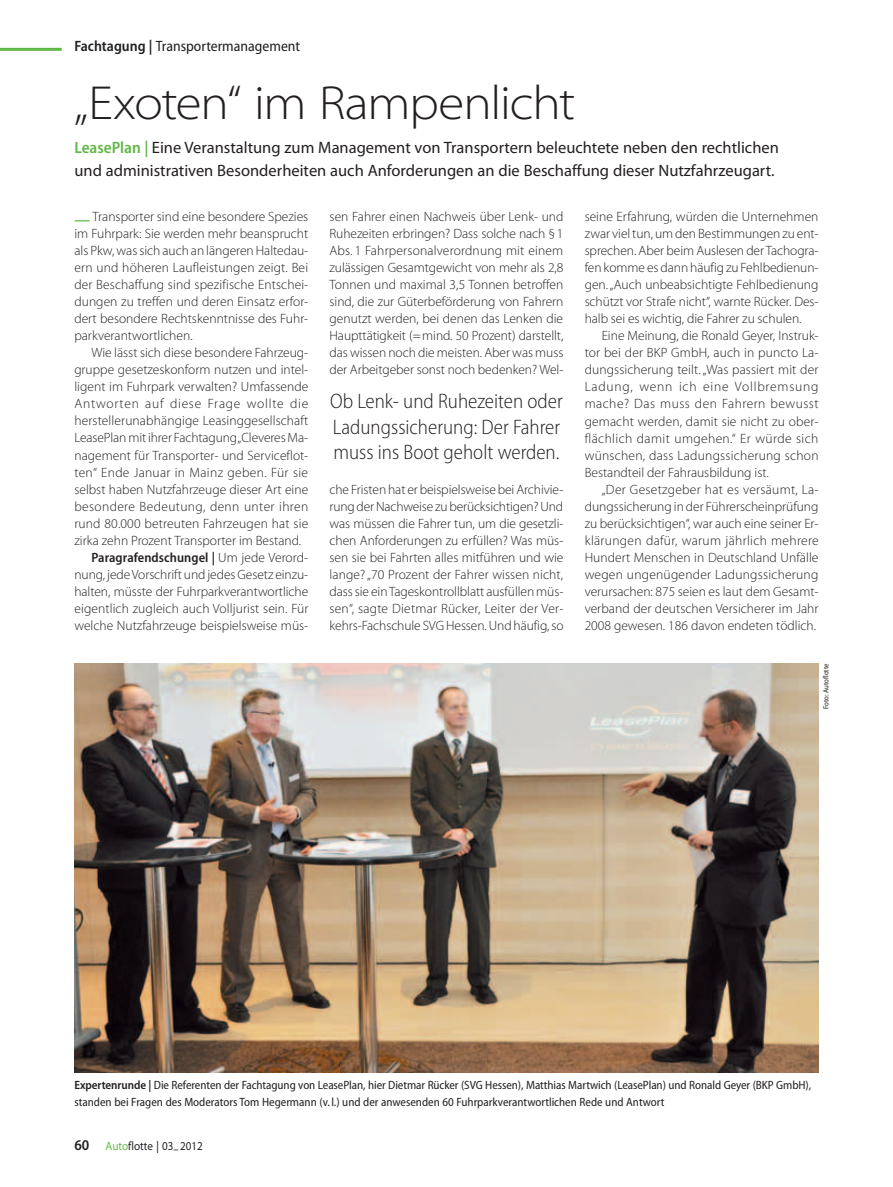
<style>
.page{position:relative;width:893px;height:1187px;background:#fff}
.page>*{position:absolute;margin:0;border:0;box-sizing:border-box;transform-origin:0 0}
.t1{font:300 semi-expanded 48px "Myriad Pro";letter-spacing:-.025em;color:#231f20}
.t2{font:300 semi-condensed 21px/25.5px "Myriad Pro";color:#231f20}
.t3{font:16.5px/22.5px "Myriad Pro";color:#231f20}
.t4{font:semi-condensed 15px "Myriad Pro";color:#231f20}
.t5{font:300 13.5px/17px "Myriad Pro";color:#231f20;text-align:justify}
.t6{font:300 13.5px "Myriad Pro";letter-spacing:.025em;color:#231f20}
.t7{font:600 semi-condensed 13.5px "Myriad Pro";letter-spacing:.005em;color:#231f20}
.t8{font:300 13.5px "Myriad Pro";letter-spacing:.055em;color:#231f20}
.t9{font:semi-condensed 12px/17px "Myriad Pro";letter-spacing:-.005em;color:#231f20}
.t10{font:semi-expanded 12px "Myriad Pro";color:#231f20;scale:.85 1}
.t11{font:semi-condensed 7.5px "Myriad Pro";color:#231f20}
.s1{font-weight:600}
.s2{font-weight:600;font-stretch:semi-condensed;color:#60b745}
.s3{font-weight:600;font-size:15.75px;color:#60b745}
.s4{font-weight:300;font-stretch:normal}
.s5{font-weight:600;font-stretch:semi-condensed;font-size:15px}
.s6{color:#60b745}
</style>
<div class="page">
<img style="left:74px;top:663px;width:745px;height:408px">
<hr style="left:0;top:48px;width:62px;height:3px;background:#60b745">
<p class="t4" style="left:74px;top:38px;width:227px"><span class="s1">Fachtagung |</span> Transportermanagement</p>
<h1 class="t1" style="left:74px;top:76px;width:503px">„Exoten“ im Rampenlicht</h1>
<p class="t3" style="left:74px;top:136px;width:706px"><span class="s2">LeasePlan |</span> Eine Veranstaltung zum Management von Transportern beleuchtete neben den rechtlichen und administrativen Besonderheiten auch Anforderungen an die Beschaffung dieser Nutzfahrzeugart.</p>
<p class="t5" style="left:330px;top:208px;width:235px">sen Fahrer einen Nachweis über Lenk- und Ruhezeiten erbringen? Dass solche nach §1<br>Abs. 1 Fahrpersonalverordnung mit einem zulässigen Gesamtgewicht von mehr als 2,8<br>Tonnen und maximal 3,5 Tonnen betroffen sind, die zur Güterbeförderung von Fahrern genutzt werden, bei denen das Lenken die Haupttätigkeit (=mind. 50 Prozent) darstellt, das wissen noch die meisten. Aber was muss der Arbeitgeber sonst noch bedenken? Wel-</p>
<p class="t5" style="left:585px;top:208px;width:235px">seine Erfahrung, würden die Unternehmen zwar viel tun, um den Bestimmungen zu ent&shy;sprechen. Aber beim Auslesen der Tachogra&shy;fen komme es dann häufig zu Fehlbedienun&shy;gen. „Auch unbeabsichtigte Fehlbedienung schützt vor Strafe nicht“, warnte Rücker. Des&shy;halb sei es wichtig, die Fahrer zu schulen.</p>
<p class="t5" style="left:585px;top:327px;width:235px;text-indent:17px">Eine Meinung, die Ronald Geyer, Instruk&shy;tor bei der BKP GmbH, auch in puncto La&shy;dungssicherung teilt. „Was passiert mit der Ladung, wenn ich eine Vollbremsung mache? Das muss den Fahrern bewusst gemacht werden, damit sie nicht zu ober&shy;flächlich damit umgehen.“ Er würde sich wünschen, dass Ladungssicherung schon Bestandteil der Fahrausbildung ist.</p>
<p class="t5" style="left:585px;top:481px;width:236px;text-indent:17px">„Der Gesetzgeber hat es versäumt, La&shy;dungssicherung in der Führerscheinprüfung zu berücksichtigen“, war auch eine seiner Er&shy;klärungen dafür, warum jährlich mehrere Hundert Menschen in Deutschland Unfälle wegen ungenügender Ladungssicherung verursachen: 875 seien es laut dem Gesamt&shy;verband der deutschen Versicherer im Jahr 2008 gewesen. 186 davon endeten tödlich.</p>
<p class="t5" style="left:74px;top:208px;width:235px"><span class="s3">—</span> Transporter sind eine besondere Spezies im Fuhrpark: Sie werden mehr beansprucht als Pkw, was sich auch an längeren Haltedau&shy;ern und höheren Laufleistungen zeigt. Bei der Beschaffung sind spezifische Entschei&shy;dungen zu treffen und deren Einsatz erfor&shy;dert besondere Rechtskenntnisse des Fuhr&shy;parkverantwortlichen.</p>
<p class="t5" style="left:91px;top:344px;width:218px">Wie lässt sich diese besondere Fahrzeug-</p>
<p class="t5" style="left:74px;top:361px;width:235px">gruppe gesetzeskonform nutzen und intel-</p>
<p class="t5" style="left:74px;top:378px;width:235px">ligent im Fuhrpark verwalten? Umfassende</p>
<p class="t8" style="left:74px;top:396px;width:235px">Antworten auf diese Frage wollte die</p>
<p class="t5" style="left:74px;top:412px;width:235px">herstellerunabhängige Leasinggesellschaft</p>
<p class="t5" style="left:74px;top:429px;width:235px">LeasePlan mit ihrer Fachtagung „Cleveres Ma-</p>
<p class="t5" style="left:74px;top:446px;width:235px">nagement für Transporter- und Serviceflot-</p>
<p class="t6" style="left:74px;top:464px;width:235px">ten“ Ende Januar in Mainz geben. Für sie</p>
<p class="t5" style="left:74px;top:481px;width:235px">selbst haben Nutzfahrzeuge dieser Art eine</p>
<p class="t6" style="left:74px;top:498px;width:235px">besondere Bedeutung, denn unter ihren</p>
<p class="t5" style="left:74px;top:515px;width:235px">rund 80.000 betreuten Fahrzeugen hat sie</p>
<p class="t5" style="left:74px;top:532px;width:228px">zirka zehn Prozent Transporter im Bestand.</p>
<p class="t7" style="left:91px;top:549px;width:218px">Paragrafendschungel | <span class="s4">Um jede Verord-</span></p>
<p class="t5" style="left:74px;top:566px;width:235px">nung, jede Vorschrift und jedes Gesetz einzu-</p>
<p class="t5" style="left:74px;top:583px;width:235px">halten, müsste der Fuhrparkverantwortliche</p>
<p class="t5" style="left:74px;top:600px;width:236px">eigentlich zugleich auch Volljurist sein. Für</p>
<p class="t5" style="left:74px;top:617px;width:235px">welche Nutzfahrzeuge beispielsweise müs-</p>
<h2 class="t2" style="left:330px;top:389px;width:234px">Ob Lenk- und Ruhezeiten oder<br>Ladungssicherung: Der Fahrer muss ins Boot geholt werden.</h2>
<p class="t5" style="left:330px;top:481px;width:235px">che Fristen hat er beispielsweise bei Archivie&shy;rung der Nachweise zu berücksichtigen? Und was müssen die Fahrer tun, um die gesetzli&shy;chen Anforderungen zu erfüllen? Was müs&shy;sen sie bei Fahrten alles mitführen und wie lange? „70 Prozent der Fahrer wissen nicht, dass sie ein Tageskontrollblatt ausfüllen müs&shy;sen“, sagte Dietmar Rücker, Leiter der Ver&shy;kehrs-Fachschule SVG Hessen. Und häufig, so</p>
<p class="t11" style="left:822px;top:709px;width:47px;rotate:-90deg">Foto: Autoflotte</p>
<p class="t9" style="left:74px;top:1076px;width:738px"><span class="s1">Expertenrunde |</span> Die Referenten der Fachtagung von LeasePlan, hier Dietmar Rücker (SVG Hessen), Matthias Martwich (LeasePlan) und Ronald Geyer (BKP GmbH), standen bei Fragen des Moderators Tom Hegermann (v. l.) und der anwesenden 60 Fuhrparkverantwortlichen Rede und Antwort</p>
<p class="t10" style="left:74px;top:1139px;width:152px"><span class="s5">60</span> <span class="s6">Auto</span>flotte | 03– 2012</p>
</div>
